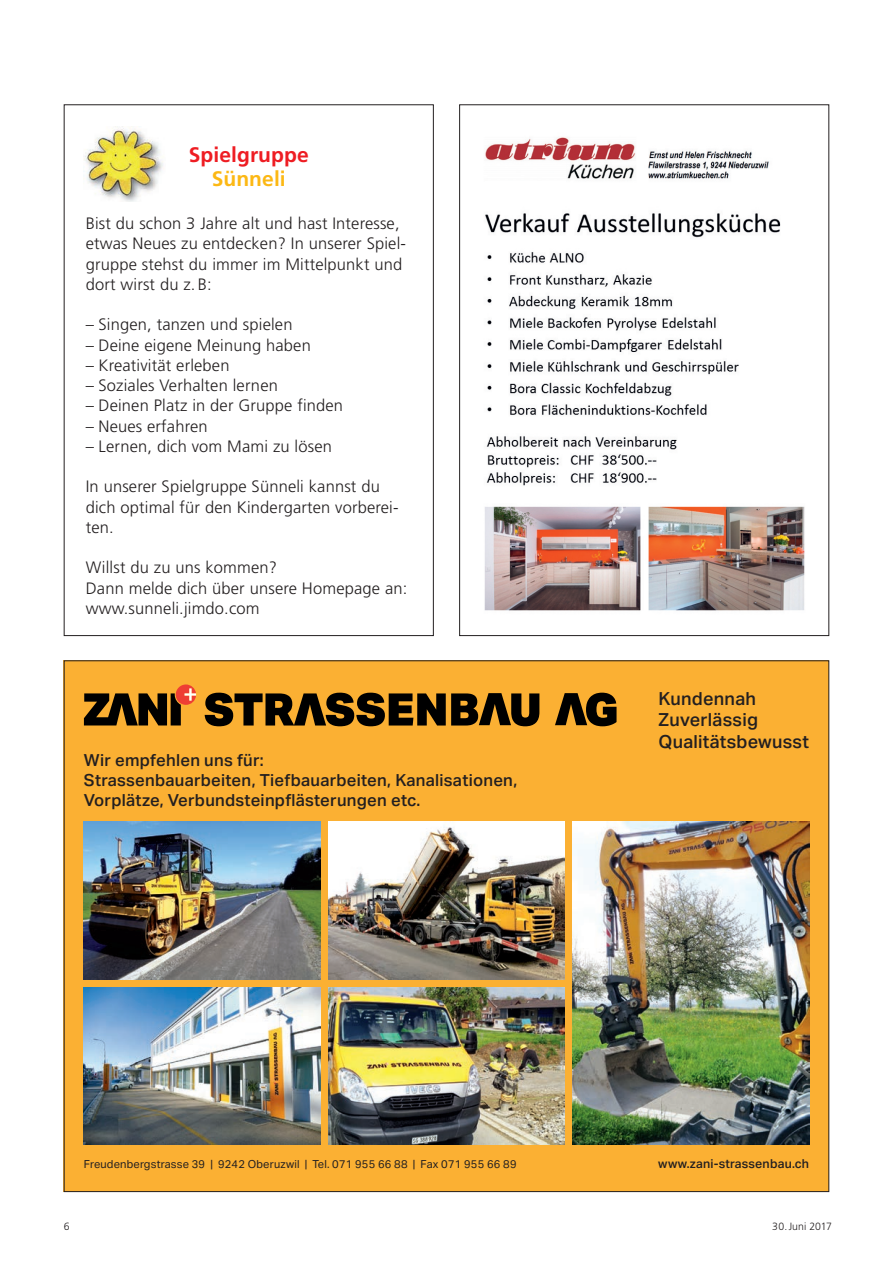
<style>
.page{position:relative;width:893px;height:1263px;background:#fff}
.page>*{position:absolute;margin:0;border:0;box-sizing:border-box;transform-origin:0 0}
.t1{font:700 21px "Frutiger LT Std";letter-spacing:.005em;color:#ee1d23}
.t2{font:700 21px "Frutiger LT Std";letter-spacing:.005em;color:#fcb814}
.t3{font:500 18.15px/21.8px "Aktiv Grotesk";letter-spacing:.015em;color:#231f20}
.t4{font:500 16.65px/20px "Aktiv Grotesk";letter-spacing:.015em;color:#231f20}
.t5{font:300 16.5px/20.2px "Frutiger LT Std";letter-spacing:.01em;color:#231f20}
.t6{font:500 12.3px "Aktiv Grotesk";letter-spacing:.015em;color:#231f20}
.t7{font:11.1px "Aktiv Grotesk";letter-spacing:.015em;color:#231f20}
.t8{font:300 10.5px "Frutiger LT Std";letter-spacing:.005em;color:#231f20}
</style>
<div class="page">
<img style="left:84px;top:126px;width:79px;height:75px">
<img style="left:484px;top:137px;width:321px;height:474px">
<div style="left:64px;top:660px;width:765px;height:532px;background:#fbb033"></div>
<svg style="left:205px;top:693px;width:334px;height:33px"></svg>
<svg style="left:84px;top:684px;width:112px;height:41px"></svg>
<svg style="left:555px;top:693px;width:61px;height:33px"></svg>
<img style="left:84px;top:822px;width:236px;height:157px">
<img style="left:328px;top:822px;width:237px;height:157px">
<img style="left:573px;top:822px;width:236px;height:323px">
<img style="left:84px;top:987px;width:236px;height:158px">
<img style="left:328px;top:987px;width:237px;height:158px">
<p class="t1" style="left:189px;top:148px;width:122px">Spielgruppe</p>
<p class="t2" style="left:212px;top:172px;width:76px">Sünneli</p>
<p class="t5" style="left:86px;top:213px;width:322px">Bist du schon 3 Jahre alt und hast Interesse, etwas Neues zu entdecken? In unserer Spiel&shy;gruppe stehst du immer im Mittelpunkt und dort wirst du z. B:</p>
<p class="t5" style="left:86px;top:315px;width:208px">– Singen, tanzen und spielen</p>
<p class="t5" style="left:86px;top:335px;width:227px">– Deine eigene Meinung haben</p>
<p class="t5" style="left:86px;top:355px;width:145px">– Kreativität erleben</p>
<p class="t5" style="left:86px;top:375px;width:194px">– Soziales Verhalten lernen</p>
<p class="t5" style="left:86px;top:396px;width:259px">– Deinen Platz in der Gruppe finden</p>
<p class="t5" style="left:86px;top:416px;width:123px">– Neues erfahren</p>
<p class="t5" style="left:86px;top:436px;width:248px">– Lernen, dich vom Mami zu lösen</p>
<p class="t5" style="left:86px;top:477px;width:314px">In unserer Spielgruppe Sünneli kannst du dich optimal für den Kindergarten vorberei&shy;ten.</p>
<p class="t5" style="left:86px;top:558px;width:323px">Willst du zu uns kommen?<br>Dann melde dich über unsere Homepage an: www.sunneli.jimdo.com</p>
<p class="t4" style="left:84px;top:750px;width:435px">Wir empfehlen uns für:<br>Strassenbauarbeiten, Tiefbauarbeiten, Kanalisationen,<br>Vorplätze, Verbundsteinpflästerungen etc.</p>
<p class="t3" style="left:658px;top:687px;width:152px">Kundennah<br>Zuverlässig<br>Qualitätsbewusst</p>
<p class="t7" style="left:84px;top:1157px;width:434px">Freudenbergstrasse 39 | 9242 Oberuzwil | Tel. 071 955 66 88 | Fax 071 955 66 89</p>
<p class="t6" style="left:658px;top:1156px;width:152px">www.zani-strassenbau.ch</p>
<p class="t8" style="left:64px;top:1220px;width:7px">6</p>
<p class="t8" style="left:772px;top:1220px;width:61px">30.Juni 2017</p>
</div>
